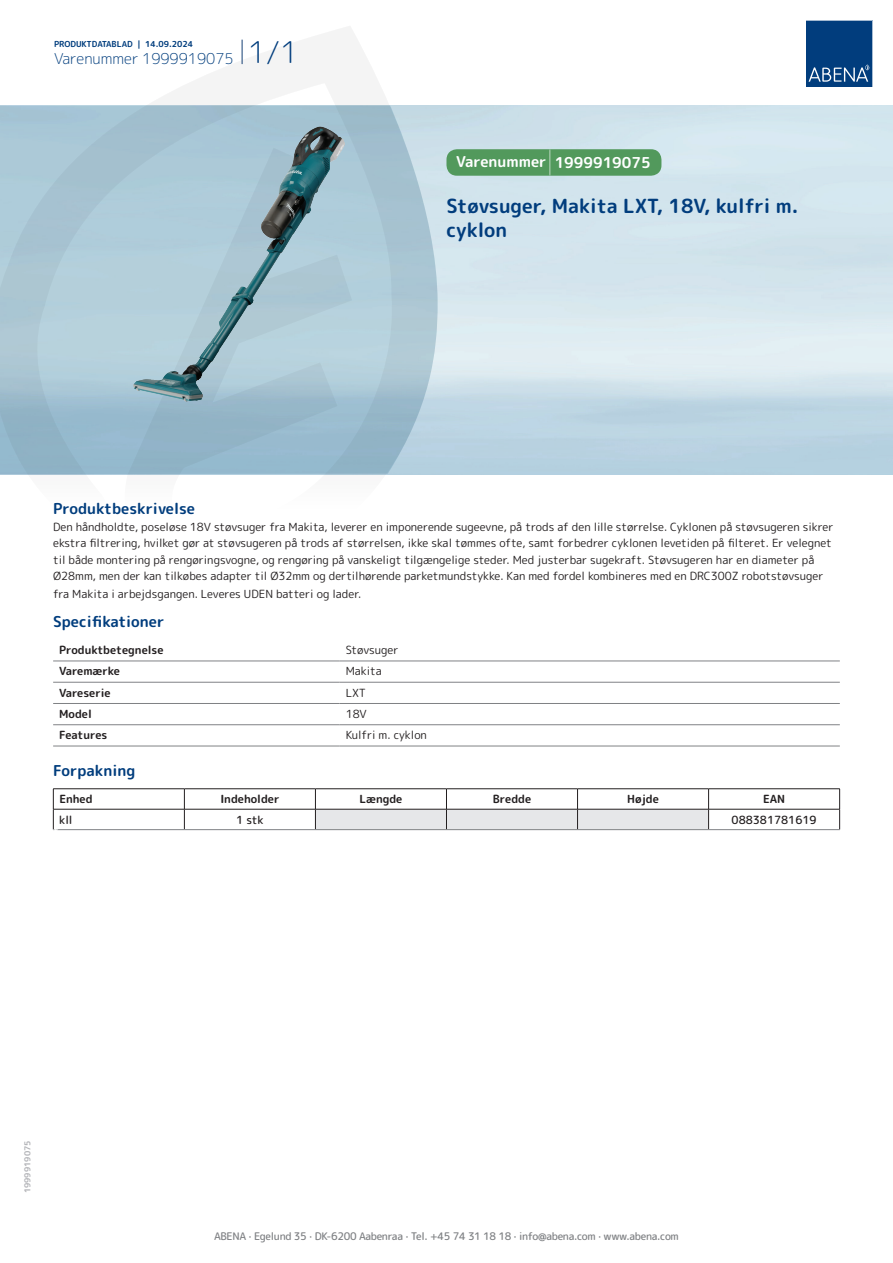
<style>
.page{position:relative;width:893px;height:1263px;background:#fff}
.page>*{position:absolute;margin:0;border:0;box-sizing:border-box;transform-origin:0 0}
.t1{font:700 19.5px/24px "Rounded Mplus 1 c";color:#013d7d}
.t2{font:700 15px "Rounded Mplus 1 c";color:#013d7d}
.t3{font:300 15px "Rounded Mplus 1 c";color:#013d7d}
.t4{font:700 15px "Rounded Mplus 1 c";color:#fff}
.t5{font:11.25px/16.5px "Rounded Mplus 1 c";color:#231f20}
.t6{font:700 11.25px "Rounded Mplus 1 c";color:#231f20}
.t7{font:500 11.25px "Rounded Mplus 1 c";color:#231f20}
.t8{font:500 10.5px "Rounded Mplus 1 c";letter-spacing:-.03em;color:#808285}
.t9{font:700 10.5px "Rounded Mplus 1 c";color:#fff}
.t10{font:700 8.25px "Rounded Mplus 1 c";color:#013d7d}
.t11{font:700 8.25px "Rounded Mplus 1 c";color:#b2b3b7}
.s1{font-size:30px}
.s2{font-size:25.5px}
</style>
<div class="page">
<svg style="left:0;top:26px;width:439px;height:449px"></svg>
<svg style="left:0;top:106px;width:438px;height:368px;background:#a5c2d1"></svg>
<svg style="left:242px;top:40px;width:1px;height:24px"></svg>
<svg style="left:806px;top:20px;width:67px;height:67px;background:#144b86"></svg>
<img style="left:133px;top:129px;width:181px;height:257px">
<hr style="left:53px;top:661px;width:287px;height:1px;background:#808285">
<hr style="left:340px;top:661px;width:500px;height:1px;background:#808285">
<hr style="left:53px;top:682px;width:287px;height:1px;background:#808285">
<hr style="left:340px;top:682px;width:500px;height:1px;background:#808285">
<hr style="left:53px;top:703px;width:287px;height:1px;background:#808285">
<hr style="left:340px;top:703px;width:500px;height:1px;background:#808285">
<hr style="left:53px;top:724px;width:287px;height:1px;background:#808285">
<hr style="left:340px;top:724px;width:500px;height:1px;background:#808285">
<hr style="left:53px;top:746px;width:287px;height:1px;background:#808285">
<hr style="left:340px;top:746px;width:500px;height:1px;background:#808285">
<hr style="left:53px;top:788px;width:131px;height:1px;background:#231f20">
<hr style="left:184px;top:788px;width:131px;height:1px;background:#231f20">
<hr style="left:315px;top:788px;width:131px;height:1px;background:#231f20">
<hr style="left:446px;top:788px;width:131px;height:1px;background:#231f20">
<hr style="left:577px;top:788px;width:132px;height:1px;background:#231f20">
<hr style="left:709px;top:788px;width:131px;height:1px;background:#231f20">
<hr style="left:53px;top:809px;width:131px;height:1px;background:#231f20">
<svg style="left:53px;top:789px;width:1px;height:40px"></svg>
<hr style="left:184px;top:809px;width:131px;height:1px;background:#231f20">
<svg style="left:184px;top:789px;width:1px;height:40px"></svg>
<hr style="left:709px;top:809px;width:131px;height:1px;background:#231f20">
<svg style="left:315px;top:789px;width:394px;height:40px"></svg>
<svg style="left:839px;top:789px;width:1px;height:40px"></svg>
<hr style="left:53px;top:829px;width:131px;height:1px;background:#808285">
<hr style="left:184px;top:829px;width:131px;height:1px;background:#808285">
<hr style="left:315px;top:829px;width:131px;height:1px;background:#808285">
<hr style="left:446px;top:829px;width:131px;height:1px;background:#808285">
<hr style="left:577px;top:829px;width:132px;height:1px;background:#808285">
<hr style="left:709px;top:829px;width:131px;height:1px;background:#808285">
<div style="left:446px;top:149px;width:215px;height:27px;background:#52995c;border-radius:10px"></div>
<p class="t10" style="left:54px;top:38px;width:141px">PRODUKTDATABLAD | 14.09.2024</p>
<h2 class="t3" style="left:54px;top:48px;width:246px">Varenummer 1999919075 <span class="s1">1/1</span></h2>
<h2 class="t4" style="left:456px;top:152px;width:196px">Varenummer <span class="s2">|</span> 1999919075</h2>
<h1 class="t1" style="left:446px;top:194px;width:354px">Støvsuger, Makita LXT, 18V, kulfri m. cyklon</h1>
<h2 class="t2" style="left:53px;top:498px;width:143px">Produktbeskrivelse</h2>
<p class="t5" style="left:53px;top:518px;width:782px">Den håndholdte, poseløse 18V støvsuger fra Makita, leverer en imponerende sugeevne, på trods af den lille størrelse. Cyklonen på støvsugeren sikrer ekstra filtrering, hvilket gør at støvsugeren på trods af størrelsen, ikke skal tømmes ofte, samt forbedrer cyklonen levetiden på filteret. Er velegnet til både montering på rengøringsvogne, og rengøring på vanskeligt tilgængelige steder. Med justerbar sugekraft. Støvsugeren har en diameter på Ø28mm, men der kan tilkøbes adapter til Ø32mm og dertilhørende parketmundstykke. Kan med fordel kombineres med en DRC300Z robotstøvsuger</p>
<p class="t5" style="left:53px;top:586px;width:310px">fra Makita i arbejdsgangen. Leveres UDEN batteri og lader.</p>
<h2 class="t2" style="left:53px;top:611px;width:113px">Specifikationer</h2>
<p class="t6" style="left:59px;top:642px;width:106px">Produktbetegnelse</p>
<p class="t5" style="left:346px;top:642px;width:54px">Støvsuger</p>
<p class="t6" style="left:59px;top:663px;width:62px">Varemærke</p>
<p class="t5" style="left:346px;top:663px;width:38px">Makita</p>
<p class="t6" style="left:59px;top:684px;width:53px">Vareserie</p>
<p class="t5" style="left:346px;top:684px;width:22px">LXT</p>
<p class="t6" style="left:59px;top:706px;width:34px">Model</p>
<p class="t5" style="left:346px;top:705px;width:23px">18V</p>
<p class="t6" style="left:59px;top:727px;width:50px">Features</p>
<p class="t5" style="left:346px;top:727px;width:83px">Kulfri m. cyklon</p>
<h2 class="t2" style="left:53px;top:760px;width:84px">Forpakning</h2>
<p class="t6" style="left:59px;top:791px;width:35px">Enhed</p>
<p class="t6" style="left:220px;top:791px;width:61px">Indeholder</p>
<p class="t6" style="left:359px;top:791px;width:44px">Længde</p>
<p class="t6" style="left:493px;top:791px;width:40px">Bredde</p>
<p class="t6" style="left:627px;top:791px;width:33px">Højde</p>
<p class="t6" style="left:763px;top:791px;width:24px">EAN</p>
<p class="t7" style="left:59px;top:811px;width:15px">kll</p>
<p class="t7" style="left:236px;top:811px;width:29px">1 stk</p>
<p class="t7" style="left:732px;top:811px;width:87px">088381781619</p>
<p class="t9" style="left:53px;top:825px;width:7px">*</p>
<p class="t11" style="left:22px;top:1193px;width:54px;rotate:-90deg">1999919075</p>
<p class="t8" style="left:214px;top:1229px;width:466px">ABENA · Egelund 35 · DK-6200 Aabenraa · Tel. +45 74 31 18 18 · info@abena.com · www.abena.com</p>
</div>
